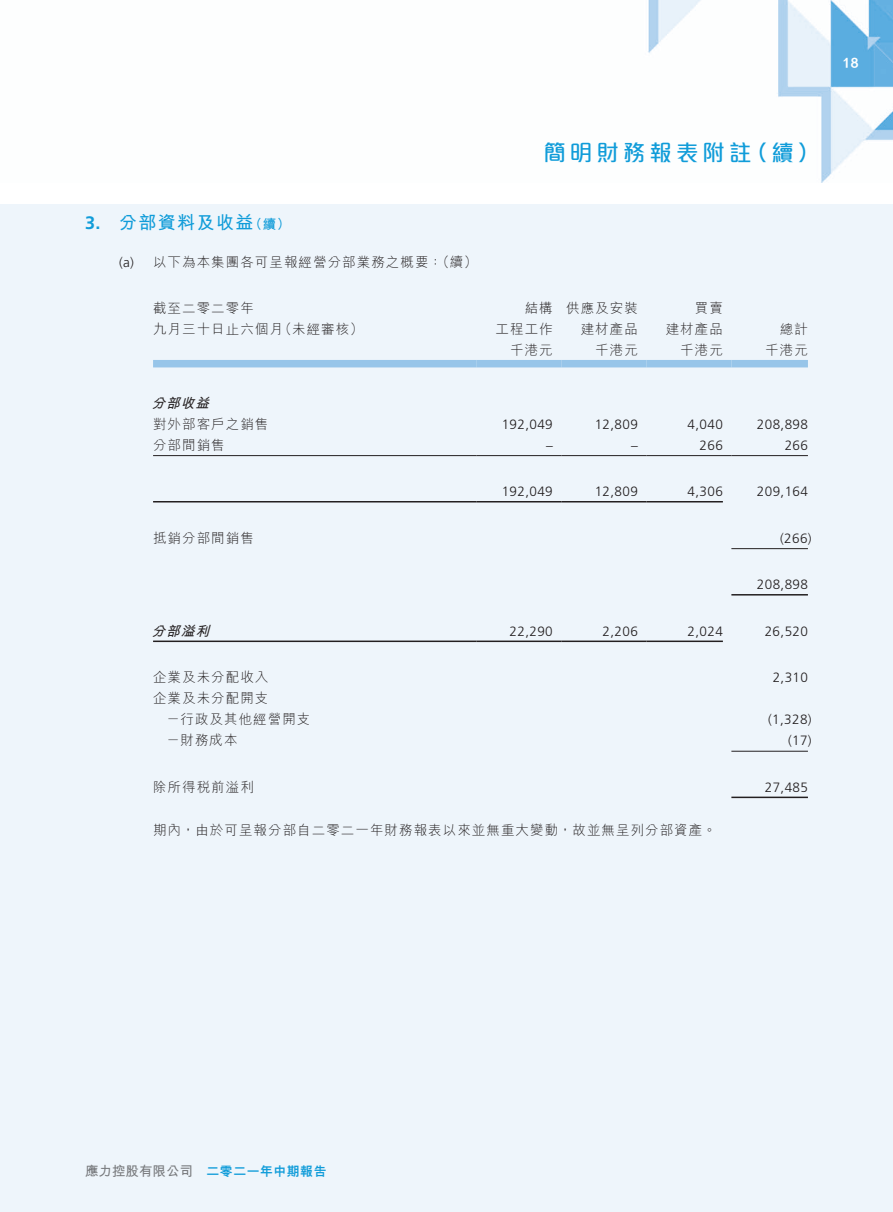
<style>
.page{position:relative;width:893px;height:1212px;background:#fff}
.page>*{position:absolute;margin:0;border:0;box-sizing:border-box;transform-origin:0 0}
.t1{font:500 22.5px "M Elle HK";letter-spacing:.18em;color:#109cd9}
.t2{font:700 18px "M Hei HK";letter-spacing:.08em;color:#109cd9}
.t3{font:700 18px "Frutiger LT Std";color:#109cd9}
.t4{font:300 13.5px/21px "M Hei HK";letter-spacing:.08em;color:#231f20;text-align:right}
.t5{font:300 13.5px "Frutiger LT Std";letter-spacing:.03em;color:#231f20}
.t6{font:700 13.5px "M Hei HK";color:#76787b}
.t7{font:italic 700 13.5px "M Hei HK";color:#231f20}
.t8{font:700 13.5px "M Hei HK";color:#109cd9}
.t9{font:800 13.5px "M Hei HK";color:#fff}
.t10{font:800 12.75px "M Hei HK";letter-spacing:.05em;color:#109cd9}
</style>
<div class="page">
<div style="left:0;top:204px;width:893px;height:1008px;background:#eef5fb"></div>
<img style="left:648px;top:0;width:245px;height:183px">
<div style="left:153px;top:360px;width:323px;height:7px;background:#97c5e9"></div>
<div style="left:476px;top:360px;width:85px;height:7px;background:#97c5e9"></div>
<div style="left:561px;top:360px;width:85px;height:7px;background:#97c5e9"></div>
<div style="left:646px;top:360px;width:85px;height:7px;background:#97c5e9"></div>
<div style="left:731px;top:360px;width:77px;height:7px;background:#97c5e9"></div>
<hr style="left:153px;top:455px;width:323px;height:1px;background:#231f20">
<hr style="left:476px;top:455px;width:85px;height:1px;background:#231f20">
<hr style="left:561px;top:455px;width:85px;height:1px;background:#231f20">
<hr style="left:646px;top:455px;width:85px;height:1px;background:#231f20">
<hr style="left:731px;top:455px;width:77px;height:1px;background:#231f20">
<hr style="left:153px;top:501px;width:323px;height:1px;background:#231f20">
<hr style="left:476px;top:501px;width:85px;height:1px;background:#231f20">
<hr style="left:561px;top:501px;width:85px;height:1px;background:#231f20">
<hr style="left:646px;top:501px;width:77px;height:1px;background:#231f20">
<hr style="left:731px;top:548px;width:77px;height:1px;background:#231f20">
<hr style="left:731px;top:594px;width:77px;height:1px;background:#231f20">
<hr style="left:153px;top:640px;width:323px;height:2px;background:#231f20">
<hr style="left:476px;top:640px;width:85px;height:2px;background:#231f20">
<hr style="left:561px;top:640px;width:85px;height:2px;background:#231f20">
<hr style="left:646px;top:640px;width:77px;height:2px;background:#231f20">
<hr style="left:731px;top:751px;width:77px;height:1px;background:#231f20">
<hr style="left:731px;top:796px;width:77px;height:2px;background:#231f20">
<h1 class="t1" style="left:543px;top:136px;width:210px">簡明財務報表附註</h1>
<h1 class="t1" style="left:746px;top:136px;width:75px">（續(</h1>
<h2 class="t3" style="left:85px;top:212px;width:17px">3.</h2>
<h2 class="t2" style="left:119px;top:209px;width:136px">分部資料及收益</h2>
<p class="t8" style="left:249px;top:214px;width:43px">（續(</p>
<p class="t5" style="left:119px;top:254px;width:17px">a( )</p>
<p class="t4" style="left:153px;top:251px;width:326px">以下為本集團各可呈報經營分部業務之概要（：續(</p>
<p class="t4" style="left:153px;top:297px;width:102px">截至二零二零年</p>
<p class="t4" style="left:278px;top:318px;width:86px">（未經審核(</p>
<p class="t4" style="left:153px;top:318px;width:131px">九月三十日止六個月</p>
<p class="t7" style="left:152px;top:393px;width:63px">分部收益</p>
<p class="t4" style="left:153px;top:413px;width:117px">對外部客戶之銷售</p>
<p class="t4" style="left:153px;top:434px;width:73px">分部間銷售</p>
<p class="t4" style="left:153px;top:527px;width:102px">抵銷分部間銷售</p>
<p class="t4" style="left:496px;top:297px;width:59px">結構<br>工程工作</p>
<p class="t4" style="left:566px;top:297px;width:73px">供應及安裝建材產品</p>
<p class="t4" style="left:695px;top:297px;width:30px">買賣</p>
<p class="t4" style="left:666px;top:318px;width:59px">建材產品</p>
<p class="t4" style="left:510px;top:339px;width:44px">千港元</p>
<p class="t4" style="left:595px;top:339px;width:44px">千港元</p>
<p class="t4" style="left:680px;top:339px;width:44px">千港元</p>
<p class="t5" style="left:502px;top:416px;width:53px">192,049</p>
<p class="t5" style="left:595px;top:416px;width:45px">12,809</p>
<p class="t5" style="left:688px;top:416px;width:37px">4,040</p>
<p class="t5" style="left:546px;top:437px;width:8px">–</p>
<p class="t5" style="left:631px;top:437px;width:8px">–</p>
<p class="t5" style="left:700px;top:437px;width:25px">266</p>
<p class="t5" style="left:502px;top:484px;width:53px">192,049</p>
<p class="t5" style="left:595px;top:484px;width:45px">12,809</p>
<p class="t5" style="left:688px;top:484px;width:37px">4,306</p>
<p class="t7" style="left:152px;top:621px;width:63px">分部溢利</p>
<p class="t4" style="left:153px;top:666px;width:117px;text-align:left">企業及未分配收入企業及未分配開支</p>
<p class="t4" style="left:167px;top:708px;width:145px">－行政及其他經營開支</p>
<p class="t4" style="left:167px;top:729px;width:73px">－財務成本</p>
<p class="t5" style="left:510px;top:623px;width:45px">22,290</p>
<p class="t5" style="left:603px;top:623px;width:37px">2,206</p>
<p class="t5" style="left:688px;top:623px;width:37px">2,024</p>
<p class="t4" style="left:153px;top:776px;width:102px">除所得稅前溢利</p>
<p class="t4" style="left:153px;top:819px;width:565px">期內，由於可呈報分部自二零二一年財務報表以來並無重大變動，故並無呈列分部資產。</p>
<p class="t4" style="left:780px;top:318px;width:30px">總計</p>
<p class="t4" style="left:765px;top:339px;width:44px">千港元</p>
<p class="t5" style="left:757px;top:416px;width:53px">208,898</p>
<p class="t5" style="left:785px;top:437px;width:25px">266</p>
<p class="t5" style="left:757px;top:484px;width:53px">209,164</p>
<p class="t5" style="left:780px;top:530px;width:33px">)266(</p>
<p class="t5" style="left:757px;top:577px;width:53px">208,898</p>
<p class="t5" style="left:765px;top:623px;width:45px">26,520</p>
<p class="t5" style="left:773px;top:670px;width:37px">2,310</p>
<p class="t5" style="left:768px;top:712px;width:45px">)1,328(</p>
<p class="t5" style="left:788px;top:733px;width:25px">)17(</p>
<p class="t5" style="left:765px;top:779px;width:45px">27,485</p>
<p class="t9" style="left:842px;top:56px;width:18px">18</p>
<p class="t6" style="left:85px;top:1162px;width:109px">應力控股有限公司</p>
<p class="t10" style="left:207px;top:1164px;width:121px">二零二一年中期報告</p>
</div>
